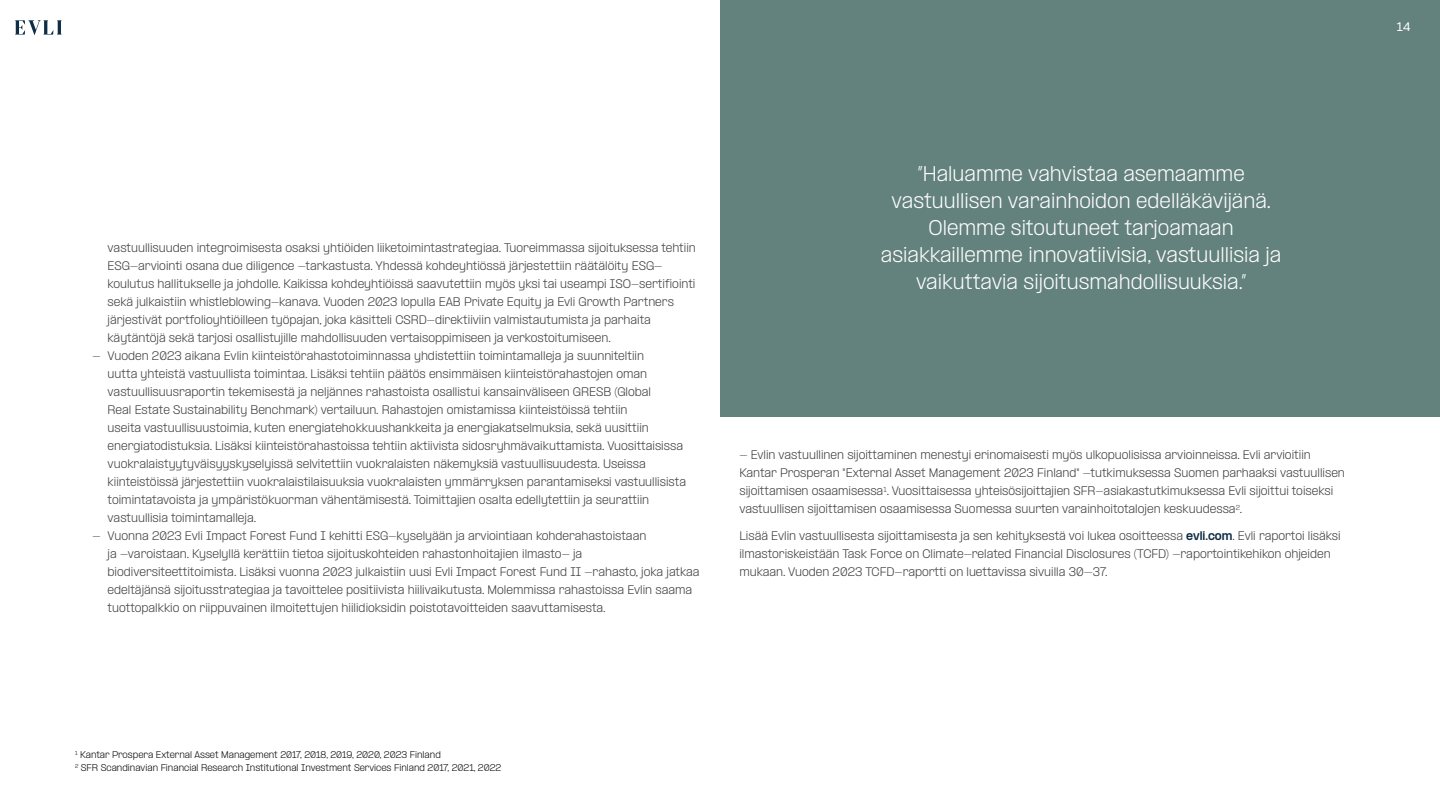
<style>
.page{position:relative;width:1440px;height:810px;background:#fff}
.page>*{position:absolute;margin:0;border:0;box-sizing:border-box;transform-origin:0 0}
.Nostosivu_ingressi_2023{font:300 18px/27px "PP Formula";color:#fff;text-align:center}
.Body_bullet{font:300 10.5px/18px "PP Formula";color:#3c3c3c}
.Body{font:300 10.5px/18px "PP Formula";color:#3c3c3c}
.Body_2023{font:300 10.5px/18px "PP Formula";color:#3c3c3c}
.t1{font:500 10.5px "PP Formula";color:#fff}
.Viite_2023__Kertomus{font:300 8.25px "PP Formula";color:#000}
.s1{font-weight:800;color:#0f2d46}
</style>
<div class="page">
<div style="left:720px;top:0;width:720px;height:416px;background:#64827d"></div>
<svg style="left:15px;top:20px;width:47px;height:15px"></svg>
<p class="t1" style="left:1397px;top:20px;width:15px">14</p>
<p class="Body_bullet" style="left:108px;top:239px;width:590px">vastuullisuuden integroimisesta osaksi yhtiöiden liiketoimintastrategiaa. Tuoreimmassa sijoituksessa tehtiin ESG-arviointi osana due diligence -tarkastusta. Yhdessä kohdeyhtiössä järjestettiin räätälöity ESG&shy;koulutus hallitukselle ja johdolle. Kaikissa kohdeyhtiöissä saavutettiin myös yksi tai useampi ISO-sertifiointi sekä julkaistiin whistleblowing-kanava. Vuoden 2023 lopulla EAB Private Equity ja Evli Growth Partners järjestivät portfolioyhtiöilleen työpajan, joka käsitteli CSRD-direktiiviin valmistautumista ja parhaita käytäntöjä sekä tarjosi osallistujille mahdollisuuden vertaisoppimiseen ja verkostoitumiseen.</p>
<p class="Body_bullet" style="left:108px;top:347px;width:580px;text-indent:-15px">- Vuoden 2023 aikana Evlin kiinteistörahastotoiminnassa yhdistettiin toimintamalleja ja suunniteltiin<br>uutta yhteistä vastuullista toimintaa. Lisäksi tehtiin päätös ensimmäisen kiinteistörahastojen oman vastuullisuusraportin tekemisestä ja neljännes rahastoista osallistui kansainväliseen GRESB (Global<br>Real Estate Sustainability Benchmark) vertailuun. Rahastojen omistamissa kiinteistöissä tehtiin<br>useita vastuullisuustoimia, kuten energiatehokkuushankkeita ja energiakatselmuksia, sekä uusittiin energiatodistuksia. Lisäksi kiinteistörahastoissa tehtiin aktiivista sidosryhmävaikuttamista. Vuosittaisissa vuokralaistyytyväisyyskyselyissä selvitettiin vuokralaisten näkemyksiä vastuullisuudesta. Useissa kiinteistöissä järjestettiin vuokralaistilaisuuksia vuokralaisten ymmärryksen parantamiseksi vastuullisista toimintatavoista ja ympäristökuorman vähentämisestä. Toimittajien osalta edellytettiin ja seurattiin vastuullisia toimintamalleja.</p>
<p class="Body_bullet" style="left:108px;top:527px;width:594px;text-indent:-15px">- Vuonna 2023 Evli Impact Forest Fund I kehitti ESG-kyselyään ja arviointiaan kohderahastoistaan<br>ja -varoistaan. Kyselyllä kerättiin tietoa sijoituskohteiden rahastonhoitajien ilmasto- ja biodiversiteettitoimista. Lisäksi vuonna 2023 julkaistiin uusi Evli Impact Forest Fund II -rahasto, joka jatkaa edeltäjänsä sijoitusstrategiaa ja tavoittelee positiivista hiilivaikutusta. Molemmissa rahastoissa Evlin saama tuottopalkkio on riippuvainen ilmoitettujen hiilidioksidin poistotavoitteiden saavuttamisesta.</p>
<p class="Nostosivu_ingressi_2023" style="left:881px;top:160px;width:402px">”Haluamme vahvistaa asemaamme vastuullisen varainhoidon edelläkävijänä.<br>Olemme sitoutuneet tarjoamaan asiakkaillemme innovatiivisia, vastuullisia ja vaikuttavia sijoitusmahdollisuuksia.”</p>
<p class="Body" style="left:739px;top:446px;width:607px">- Evlin vastuullinen sijoittaminen menestyi erinomaisesti myös ulkopuolisissa arvioinneissa. Evli arvioitiin Kantar Prosperan "External Asset Management 2023 Finland" -tutkimuksessa Suomen parhaaksi vastuullisen sijoittamisen osaamisessa<sup>1</sup>. Vuosittaisessa yhteisösijoittajien SFR-asiakastutkimuksessa Evli sijoittui toiseksi vastuullisen sijoittamisen osaamisessa Suomessa suurten varainhoitotalojen keskuudessa<sup>2</sup>.</p>
<p class="Body_2023" style="left:739px;top:527px;width:603px">Lisää Evlin vastuullisesta sijoittamisesta ja sen kehityksestä voi lukea osoitteessa <span class="s1">evli.com</span>. Evli raportoi lisäksi ilmastoriskeistään Task Force on Climate-related Financial Disclosures (TCFD) -raportointikehikon ohjeiden mukaan. Vuoden 2023 TCFD-raportti on luettavissa sivuilla 30–37.</p>
<p class="Viite_2023__Kertomus" style="left:75px;top:750px;width:367px"><sup>1</sup> Kantar Prospera External Asset Management 2017, 2018, 2019, 2020, 2023 Finland</p>
<p class="Viite_2023__Kertomus" style="left:75px;top:762px;width:428px"><sup>2</sup> SFR Scandinavian Financial Research Institutional Investment Services Finland 2017, 2021, 2022</p>
</div>
